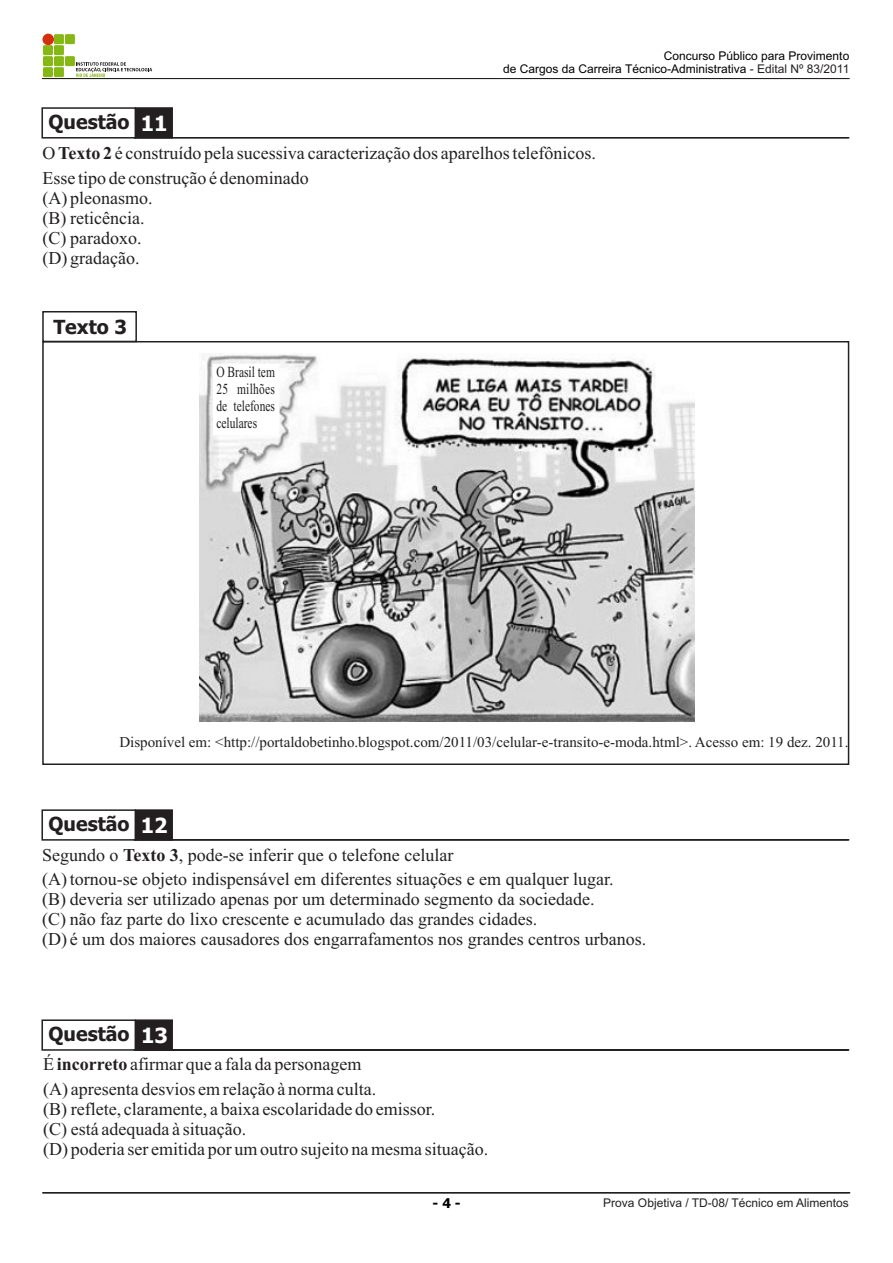
<style>
.page{position:relative;width:893px;height:1263px;background:#fff}
.page>*{position:absolute;margin:0;border:0;box-sizing:border-box;transform-origin:0 0}
.t1{font:700 19.5px "Tahoma";color:#231f20}
.t2{font:18px/20px "Times New Roman";color:#231f20}
.t3{font:15.3px/17px "Times New Roman";color:#231f20;text-align:justify;scale:.75 1}
.t4{font:15px "Times New Roman";color:#231f20}
.t5{font:700 13.5px "Tahoma";color:#000}
.t6{font:12px/13.4px "Arial";color:#000;text-align:right}
.t7{font:12px "Arial";color:#231f20}
.s1{color:#231f20}
.s2{font-size:21px;color:#fff}
.s3{font-weight:700}
</style>
<div class="page">
<div style="left:42px;top:1192px;width:808px;height:1px;border:1px solid #231f20"></div>
<div style="left:42px;top:78px;width:807px;height:1px;border:1px solid #231f20"></div>
<div style="left:43px;top:45px;width:10px;height:10px;background:#86b814"></div>
<div style="left:43px;top:56px;width:10px;height:10px;background:#86b814"></div>
<div style="left:43px;top:67px;width:10px;height:10px;background:#86b814"></div>
<div style="left:54px;top:34px;width:10px;height:10px;background:#86b814"></div>
<div style="left:54px;top:45px;width:10px;height:10px;background:#86b814"></div>
<div style="left:54px;top:56px;width:10px;height:10px;background:#86b814"></div>
<div style="left:65px;top:56px;width:10px;height:10px;background:#86b814"></div>
<div style="left:54px;top:67px;width:10px;height:10px;background:#86b814"></div>
<div style="left:65px;top:34px;width:10px;height:10px;background:#86b814"></div>
<div style="left:42px;top:34px;width:12px;height:11px;background:#d62e0f;border-radius:50%"></div>
<svg style="left:76px;top:62px;width:76px;height:15px"></svg>
<div style="left:41px;top:107px;width:95px;height:32px;border:2px solid #231f20"></div>
<svg style="left:134px;top:107px;width:39px;height:32px"></svg>
<div style="left:134px;top:137px;width:715px;height:1px;border:1px solid #231f20"></div>
<div style="left:42px;top:341px;width:807px;height:424px;border:2px solid #231f20"></div>
<div style="left:42px;top:311px;width:95px;height:31px;border:2px solid #231f20"></div>
<img style="left:199px;top:353px;width:496px;height:368px">
<div style="left:41px;top:1019px;width:95px;height:32px;border:2px solid #231f20"></div>
<svg style="left:134px;top:1019px;width:39px;height:32px"></svg>
<div style="left:134px;top:1049px;width:715px;height:1px;border:1px solid #231f20"></div>
<div style="left:41px;top:809px;width:95px;height:32px;border:2px solid #231f20"></div>
<svg style="left:134px;top:809px;width:39px;height:32px"></svg>
<div style="left:134px;top:839px;width:715px;height:1px;border:1px solid #231f20"></div>
<svg style="left:212px;top:363px;width:68px;height:73px"></svg>
<p class="t6" style="left:503px;top:50px;width:348px">Concurso Público para Provimento<br>de Cargos da Carreira Técnico-Administrativa <span class="s1">- Edital Nº 83/2011</span></p>
<p class="t1" style="left:49px;top:114px;width:121px">Questão <span class="s2">11</span></p>
<p class="t2" style="left:42px;top:143px;width:555px;line-height:24.9px">O <span class="s3">Texto 2</span> é construído pela sucessiva caracterização dos aparelhos telefônicos.<br>Esse tipo de construção é denominado</p>
<p class="t2" style="left:42px;top:190px;width:112px">(A) pleonasmo. (B) reticência. (C) paradoxo. (D) gradação.</p>
<p class="t1" style="left:53px;top:319px;width:75px">Texto 3</p>
<p class="t3" style="left:216px;top:365px;width:80px">O Brasil tem 25 milhões de telefones celulares</p>
<p class="t4" style="left:119px;top:736px;width:731px">Disponível em: &lt;http://portaldobetinho.blogspot.com/2011/03/celular-e-transito-e-moda.html&gt;. Acesso em: 19 dez. 2011.</p>
<p class="t1" style="left:49px;top:816px;width:120px">Questão <span class="s2">12</span></p>
<p class="t2" style="left:42px;top:844px;width:573px;line-height:24.9px">Segundo o <span class="s3">Texto 3</span>, pode-se inferir que o telefone celular<br>(A)tornou-se objeto indispensável em diferentes situações e em qualquer lugar.</p>
<p class="t2" style="left:42px;top:891px;width:605px">(B) deveria ser utilizado apenas por um determinado segmento da sociedade.<br>(C) não faz parte do lixo crescente e acumulado das grandes cidades.<br>(D) é um dos maiores causadores dos engarrafamentos nos grandes centros urbanos.</p>
<p class="t1" style="left:49px;top:1026px;width:121px">Questão <span class="s2">13</span></p>
<p class="t2" style="left:43px;top:1053px;width:335px;line-height:24.9px">É <span class="s3">incorreto</span> afirmar que a fala da personagem (A) apresenta desvios em relação à norma culta.</p>
<p class="t2" style="left:43px;top:1101px;width:447px">(B) reflete, claramente, a baixa escolaridade do emissor.<br>(C) está adequada à situação.<br>(D) poderia ser emitida por um outro sujeito na mesma situação.</p>
<p class="t5" style="left:433px;top:1198px;width:30px">- 4 -</p>
<p class="t7" style="left:603px;top:1199px;width:247px">Prova Objetiva / TD-08/ Técnico em Alimentos</p>
</div>
